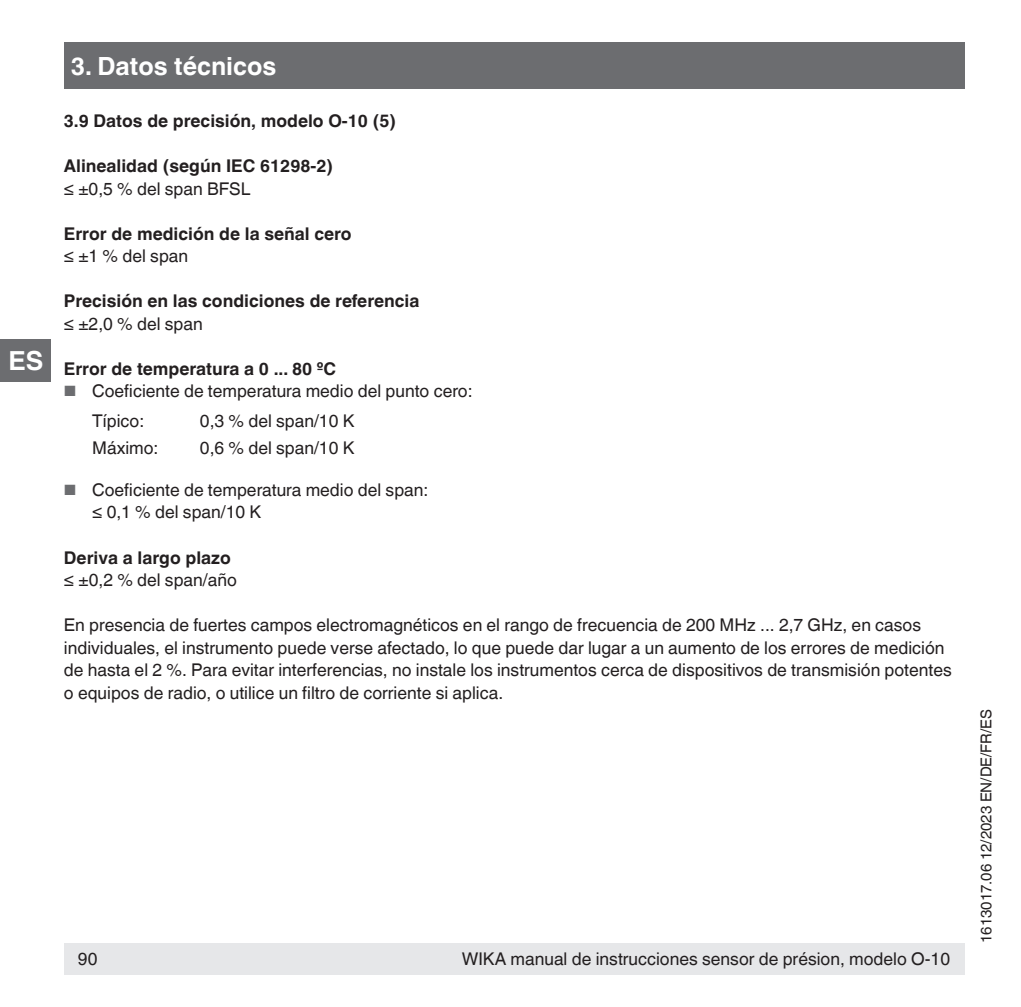
<style>
.page{position:relative;width:1021px;height:1007px;background:#fff}
.page>*{position:absolute;margin:0;border:0;box-sizing:border-box;transform-origin:0 0}
.t1{font:700 26.25px "Helvetica World";color:#fff}
.t2{font:700 25px "Helvetica World";color:#fff}
.t3{font:17.5px/22.5px "Helvetica World";color:#231f20}
.t4{font:17.5px/29.8px "Helvetica World";color:#231f20}
.t5{font:700 17.5px "Helvetica World";color:#231f20}
.t6{font:15px "Helvetica World";color:#231f20}
.s1{font-size:14.75px;color:#6c6d70}
</style>
<div class="page">
<div style="left:64px;top:943px;width:900px;height:31px;background:#e6e7e9"></div>
<div style="left:64px;top:43px;width:900px;height:46px;background:#6c6d70"></div>
<div style="left:0;top:338px;width:50px;height:43px;background:#6c6d70"></div>
<h1 class="t1" style="left:8px;top:345px;width:36px">ES</h1>
<h2 class="t2" style="left:71px;top:51px;width:207px">3. Datos técnicos</h2>
<p class="t5" style="left:64px;top:111px;width:333px">3.9 Datos de precisión, modelo O-10 (5)</p>
<p class="t5" style="left:64px;top:156px;width:271px">Alinealidad (según IEC 61298-2)</p>
<p class="t4" style="left:64px;top:174px;width:188px">≤ ±0,5 % del span BFSL</p>
<p class="t5" style="left:64px;top:223px;width:289px">Error de medición de la señal cero</p>
<p class="t4" style="left:64px;top:241px;width:126px">≤ ±1 % del span</p>
<p class="t5" style="left:64px;top:291px;width:357px">Precisión en las condiciones de referencia</p>
<p class="t4" style="left:64px;top:309px;width:140px">≤ ±2,0 % del span</p>
<p class="t5" style="left:64px;top:358px;width:274px">Error de temperatura a 0 ... 80 ºC</p>
<p class="t4" style="left:92px;top:376px;width:382px;text-indent:-28px"><span class="s1">■</span> Coeficiente de temperatura medio del punto cero:<br>Típico:</p>
<p class="t4" style="left:200px;top:406px;width:156px">0,3 % del span/10 K</p>
<p class="t4" style="left:92px;top:432px;width:68px">Máximo:</p>
<p class="t4" style="left:200px;top:432px;width:156px">0,6 % del span/10 K</p>
<p class="t4" style="left:92px;top:478px;width:338px;line-height:22.5px;text-indent:-28px"><span class="s1">■</span> Coeficiente de temperatura medio del span: ≤ 0,1 % del span/10 K</p>
<p class="t5" style="left:64px;top:547px;width:168px">Deriva a largo plazo</p>
<p class="t4" style="left:64px;top:565px;width:174px">≤ ±0,2 % del span/año</p>
<p class="t3" style="left:64px;top:614px;width:889px">En presencia de fuertes campos electromagnéticos en el rango de frecuencia de 200 MHz ... 2,7 GHz, en casos individuales, el instrumento puede verse afectado, lo que puede dar lugar a un aumento de los errores de medición de hasta el 2 %. Para evitar interferencias, no instale los instrumentos cerca de dispositivos de transmisión potentes o equipos de radio, o utilice un filtro de corriente si aplica.</p>
<p class="t4" style="left:78px;top:944px;width:21px">90</p>
<p class="t4" style="left:461px;top:944px;width:490px">WIKA manual de instrucciones sensor de présion, modelo O-10</p>
<p class="t6" style="left:977px;top:943px;width:235px;rotate:-90deg">1613017.06 12/2023 EN/DE/FR/ES</p>
</div>
